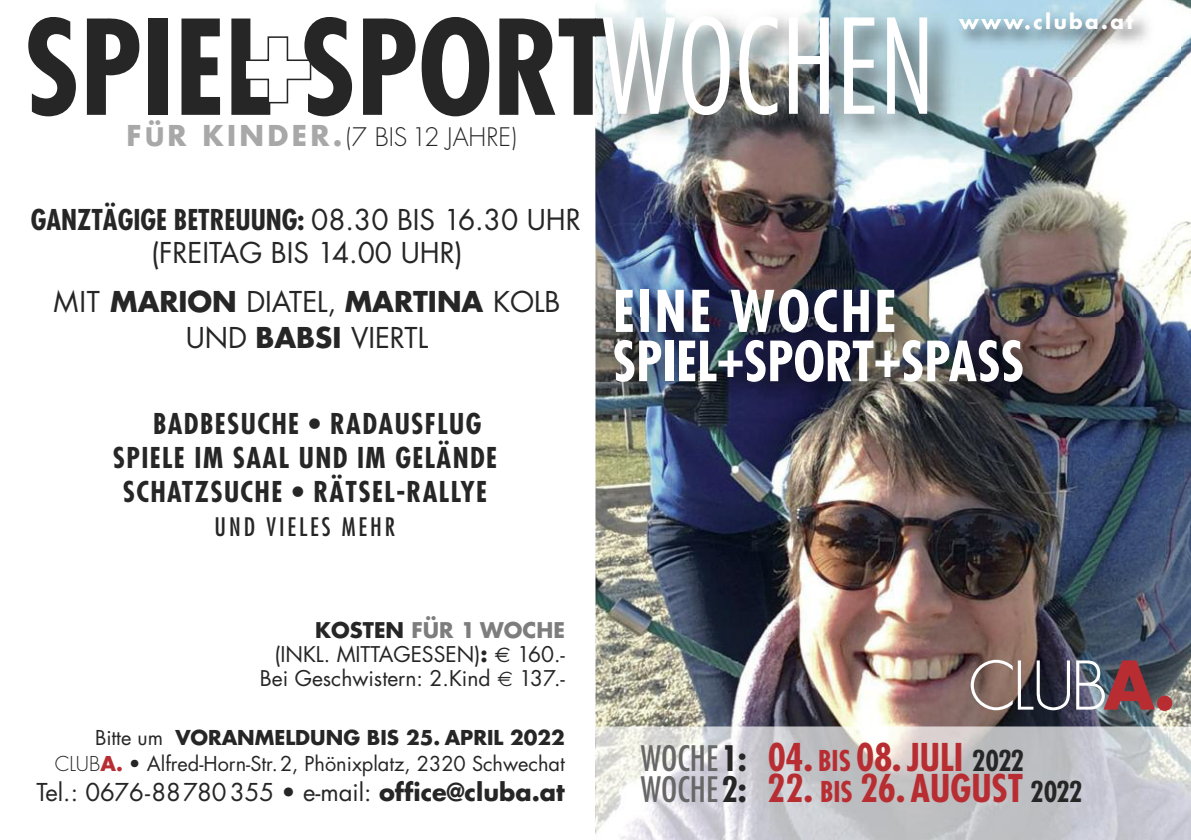
<style>
.page{position:relative;width:1191px;height:840px;background:#fff}
.page>*{position:absolute;margin:0;border:0;box-sizing:border-box;transform-origin:0 0}
.t1{font:700 condensed 127.6px "Futura";color:#272627}
.t2{font:300 65.2px "Futura";color:#fff}
.t3{font:700 condensed 55.8px "Futura";letter-spacing:.05em;color:#fff}
.t4{font:700 condensed 53.8px "Futura";color:#fff}
.t5{font:700 condensed 37.2px/31px "Futura";color:#b82d32}
.t6{font:28px/33.8px "Futura";color:#272627;text-align:center}
.t7{font:700 condensed 28px "Futura";letter-spacing:.05em;color:#272627}
.t8{font:300 24.8px "Futura";color:#272627}
.t9{font:condensed 24.8px "Futura";letter-spacing:.12em;color:#272627}
.t10{font:24px "Futura";color:#272627}
.t11{font:21px "Futura";color:#272627}
.t12{font:700 21px "Futura";color:#7d7d7d}
.t13{font:20px/26.2px "Futura";color:#272627;text-align:right}
.t14{font:700 20px "Futura";letter-spacing:.12em;color:#fff}
.s1{font-stretch:normal;color:#fff}
.s2{font-weight:300;color:#fff}
.s3{font-weight:700;font-size:28px;color:#a9a8a9}
.s4{font-weight:700;color:#a9a8a9}
.s5{font-weight:700;font-stretch:condensed}
.s6{font-weight:700}
.s7{color:#272627}
.s8{font-family:"Euro Sans"}
.s9{font-weight:300}
.s10{font-weight:700;color:#b82d32}
.s11{font-weight:400;font-size:34.2px;color:#686768}
.s12{font-size:34.2px;color:#272627}
.s13{font-size:28px}
.s14{font-size:28px;color:#272627}
</style>
<div class="page">
<img style="left:595px;top:0;width:596px;height:833px">
<img style="left:595px;top:833px;width:596px;height:6px">
<img style="left:1040px;top:0;width:140px;height:76px">
<img style="left:597px;top:268px;width:538px;height:49px">
<img style="left:596px;top:317px;width:544px;height:126px">
<img style="left:616px;top:317px;width:278px;height:15px">
<img style="left:595px;top:0;width:445px;height:212px">
<img style="left:595px;top:17px;width:13px;height:21px">
<img style="left:570px;top:18px;width:25px;height:97px">
<img style="left:958px;top:17px;width:82px;height:13px">
<svg style="left:570px;top:208px;width:9px;height:4px"></svg>
<h1 class="t1" style="left:24px;top:12px;width:912px">SPIEL<span class="s1">+</span>SPORT<span class="s2">WOCHEN</span></h1>
<p class="t8" style="left:127px;top:126px;width:392px"><span class="s3">F</span><span class="s4">Ü</span><span class="s3">R KINDER.</span>(7 BIS12 JAHRE)</p>
<p class="t14" style="left:959px;top:13px;width:176px">www.cluba.at</p>
<p class="t6" style="left:31px;top:204px;width:551px"><span class="s5">GANZTÄGIGE BETREUUNG:</span> 08.30 BIS 16.30 UHR (FREITAG BIS 14.00 UHR)</p>
<p class="t6" style="left:54px;top:285px;width:508px;line-height:36px">MIT <span class="s6">MARION</span> DIATEL, <span class="s6">MARTINA</span> KOLB<br>UND <span class="s6">BABSI</span> VIERTL</p>
<p class="t7" style="left:153px;top:411px;width:330px">BADBESUCHE • RADAUSFLUG</p>
<p class="t7" style="left:113px;top:445px;width:386px">SPIELE IM SAAL UND IM GELÄNDE</p>
<p class="t7" style="left:123px;top:479px;width:366px">SCHATZSUCHE • RÄTSEL-RALLYE</p>
<p class="t9" style="left:215px;top:515px;width:182px">UND VIELES MEHR</p>
<p class="t12" style="left:315px;top:620px;width:251px"><span class="s7">KOSTEN</span> FÜR 1 WOCHE</p>
<p class="t11" style="left:274px;top:644px;width:292px">(INKL. MITTAGESSEN)<span class="s6">:</span> <span class="s8">€</span> 160.-</p>
<p class="t11" style="left:260px;top:668px;width:232px">Bei Geschwistern: 2.Kind</p>
<p class="t11" style="left:519px;top:668px;width:47px">137.-</p>
<p class="t13" style="left:55px;top:725px;width:511px">Bitte um <span class="s6">VORANMELDUNG BIS 25. APRIL 2022<br></span><span class="s9">CLUB</span><span class="s10">A.</span> • Alfred-Horn-Str.2, Phönixplatz, 2320 Schwechat</p>
<p class="t10" style="left:37px;top:780px;width:530px">Tel.: 0676-88780355 • e-mail: <span class="s6">office@cluba.at</span></p>
<h3 class="t3" style="left:613px;top:287px;width:285px">EINE WOCHE</h3>
<h3 class="t4" style="left:612px;top:337px;width:413px">SPIEL+SPORT+SPASS</h3>
<h2 class="t2" style="left:968px;top:655px;width:209px">CLUB<span class="s10">A.</span></h2>
<h3 class="t5" style="left:641px;top:744px;width:443px"><span class="s11">WOCHE</span><span class="s12">1:</span> 04. <span class="s13">BIS</span> 08.JULI <span class="s14">2022<br></span><span class="s11">WOCHE</span><span class="s12">2:</span> 22. <span class="s13">BIS</span> 26. AUGUST <span class="s14">2022</span></h3>
</div>
